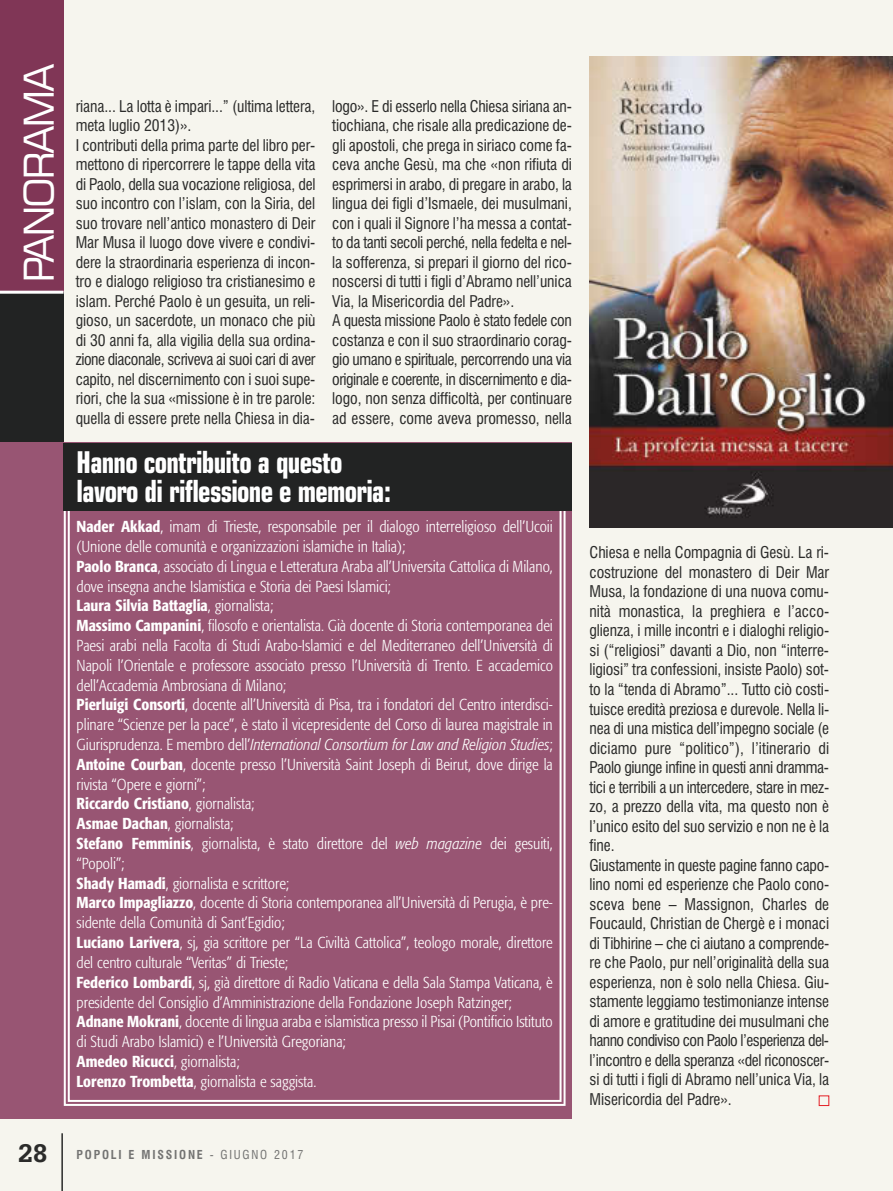
<style>
.page{position:relative;width:893px;height:1191px;background:#f6f5ee}
.page>*{position:absolute;margin:0;border:0;box-sizing:border-box;transform-origin:0 0}
.t1{font:41.25px "Square 721 BT";letter-spacing:-.065em;color:#fff}
.t2{font:700 condensed 30px/28.5px "Square 721 BT";letter-spacing:-.025em;color:#fff;scale:.9 1}
.t3{font:700 27px "Serifa BT";color:#2b2b2a}
.t4{font:condensed 15.75px/19.5px "Swiss 721 BT";letter-spacing:-.005em;color:#2b2b2a}
.t5{font:300 condensed 15.75px/19.8px "Formata";color:#fff}
.t6{font:700 condensed 12px "Swiss 721 BT";letter-spacing:.15em;color:#737372}
.s1{font-weight:500}
.s2{font-style:italic}
.s3{font-weight:400}
</style>
<div class="page">
<img style="left:589px;top:56px;width:304px;height:471px">
<hr style="left:61px;top:1133px;width:2px;height:58px;background:#2b2b2a">
<div style="left:0;top:0;width:64px;height:292px;background:#803656"></div>
<div style="left:0;top:292px;width:64px;height:150px;background:#222323"></div>
<hr style="left:0;top:291px;width:64px;height:3px;background:#fff">
<div style="left:819px;top:1095px;width:10px;height:11px;border:1px solid #e41e25"></div>
<div style="left:0;top:442px;width:572px;height:676px;background:#985573"></div>
<svg style="left:63px;top:458px;width:504px;height:648px"></svg>
<div style="left:64px;top:443px;width:508px;height:67px;background:#222323"></div>
<h1 class="t1" style="left:23px;top:283px;width:221px;rotate:-90deg">PANORAMA</h1>
<p class="t4" style="left:76px;top:97px;width:241px">riana... La lotta è impari...” (ultima lettera, meta luglio 2013)».<br>I contributi della prima parte del libro per&shy;mettono di ripercorrere le tappe della vita di Paolo, della sua vocazione religiosa, del suo incontro con l’islam, con la Siria, del suo trovare nell’antico monastero di Deir Mar Musa il luogo dove vivere e condivi&shy;dere la straordinaria esperienza di incon&shy;tro e dialogo religioso tra cristianesimo e islam. Perché Paolo è un gesuita, un reli&shy;gioso, un sacerdote, un monaco che più di 30 anni fa, alla vigilia della sua ordina&shy;zione diaconale, scriveva ai suoi cari di aver capito, nel discernimento con i suoi supe&shy;riori, che la sua «missione è in tre parole: quella di essere prete nella Chiesa in dia-</p>
<p class="t4" style="left:332px;top:97px;width:241px">logo». E di esserlo nella Chiesa siriana an&shy;tiochiana, che risale alla predicazione de&shy;gli apostoli, che prega in siriaco come fa&shy;ceva anche Gesù, ma che «non rifiuta di esprimersi in arabo, di pregare in arabo, la lingua dei figli d’Ismaele, dei musulmani, con i quali il Signore l’ha messa a contat&shy;to da tanti secoli perché, nella fedelta e nel&shy;la sofferenza, si prepari il giorno del rico&shy;noscersi di tutti i figli d’Abramo nell’unica Via, la Misericordia del Padre».<br>A questa missione Paolo è stato fedele con costanza e con il suo straordinario corag&shy;gio umano e spirituale, percorrendo una via originale e coerente, in discernimento e dia&shy;logo, non senza difficoltà, per continuare ad essere, come aveva promesso, nella</p>
<h2 class="t2" style="left:77px;top:451px;width:351px">Hanno contribuito a questo lavoro di riflessione e memoria:</h2>
<p class="t5" style="left:77px;top:518px;width:478px"><span class="s1">Nader Akkad</span>, imam di Trieste, responsabile per il dialogo interreligioso dell’Ucoii (Unione delle comunità e organizzazioni islamiche in Italia);<br><span class="s1">Paolo Branca</span>, associato di Lingua e Letteratura Araba all’Universita Cattolica di Milano, dove insegna anche Islamistica e Storia dei Paesi Islamici;<br><span class="s1">Laura Silvia Battaglia</span>, giornalista;<br><span class="s1">Massimo Campanini</span>, filosofo e orientalista. Già docente di Storia contemporanea dei Paesi arabi nella Facolta di Studi Arabo-Islamici e del Mediterraneo dell’Università di Napoli l’Orientale e professore associato presso l’Università di Trento. E accademico dell’Accademia Ambrosiana di Milano;<br><span class="s1">Pierluigi Consorti</span>, docente all’Università di Pisa, tra i fondatori del Centro interdisci&shy;plinare “Scienze per la pace”, è stato il vicepresidente del Corso di laurea magistrale in Giurisprudenza. E membro dell’<span class="s2">International Consortium for Law and Religion Studies</span>; <span class="s1">Antoine Courban</span>, docente presso l’Università Saint Joseph di Beirut, dove dirige la rivista “Opere e giorni”;<br><span class="s1">Riccardo Cristiano</span>, giornalista;<br><span class="s1">Asmae Dachan</span>, giornalista;<br><span class="s1">Stefano Femminis</span>, giornalista, è stato direttore del <span class="s2">web magazine</span> dei gesuiti, “Popoli”;<br><span class="s1">Shady Hamadi</span>, giornalista e scrittore;<br><span class="s1">Marco Impagliazzo</span>, docente di Storia contemporanea all’Università di Perugia, è pre&shy;sidente della Comunità di Sant’Egidio;<br><span class="s1">Luciano Larivera</span>, sj, gia scrittore per “La Civiltà Cattolica”, teologo morale, direttore del centro culturale “Veritas” di Trieste;<br><span class="s1">Federico Lombardi</span>, sj, già direttore di Radio Vaticana e della Sala Stampa Vaticana, è presidente del Consiglio d’Amministrazione della Fondazione Joseph Ratzinger; <span class="s1">Adnane Mokrani</span>, docente di lingua araba e islamistica presso il Pisai (Pontificio Istituto di Studi Arabo Islamici) e l’Università Gregoriana;<br><span class="s1">Amedeo Ricucci</span>, giornalista;<br><span class="s1">Lorenzo Trombetta</span>, giornalista e saggista.</p>
<h3 class="t3" style="left:18px;top:1144px;width:31px">28</h3>
<p class="t6" style="left:77px;top:1149px;width:228px">POPOLI E MISSIONE <span class="s3">- GIUGNO 2017</span></p>
<p class="t4" style="left:589px;top:544px;width:241px">Chiesa e nella Compagnia di Gesù. La ri&shy;costruzione del monastero di Deir Mar Musa, la fondazione di una nuova comu&shy;nità monastica, la preghiera e l’acco&shy;glienza, i mille incontri e i dialoghi religio&shy;si (“religiosi” davanti a Dio, non “interre&shy;ligiosi” tra confessioni, insiste Paolo) sot&shy;to la “tenda di Abramo”... Tutto ciò costi&shy;tuisce eredità preziosa e durevole. Nella li&shy;nea di una mistica dell’impegno sociale (e diciamo pure “politico”), l’itinerario di Paolo giunge infine in questi anni dramma&shy;tici e terribili a un intercedere, stare in mez&shy;zo, a prezzo della vita, ma questo non è l’unico esito del suo servizio e non ne è la fine.<br>Giustamente in queste pagine fanno capo&shy;lino nomi ed esperienze che Paolo cono&shy;sceva bene – Massignon, Charles de Foucauld, Christian de Chergè e i monaci di Tibhirine – che ci aiutano a comprende&shy;re che Paolo, pur nell’originalità della sua esperienza, non è solo nella Chiesa. Giu&shy;stamente leggiamo testimonianze intense di amore e gratitudine dei musulmani che hanno condiviso con Paolo l’esperienza del&shy;l’incontro e della speranza «del riconoscer&shy;si di tutti i figli di Abramo nell’unica Via, la Misericordia del Padre».</p>
</div>
